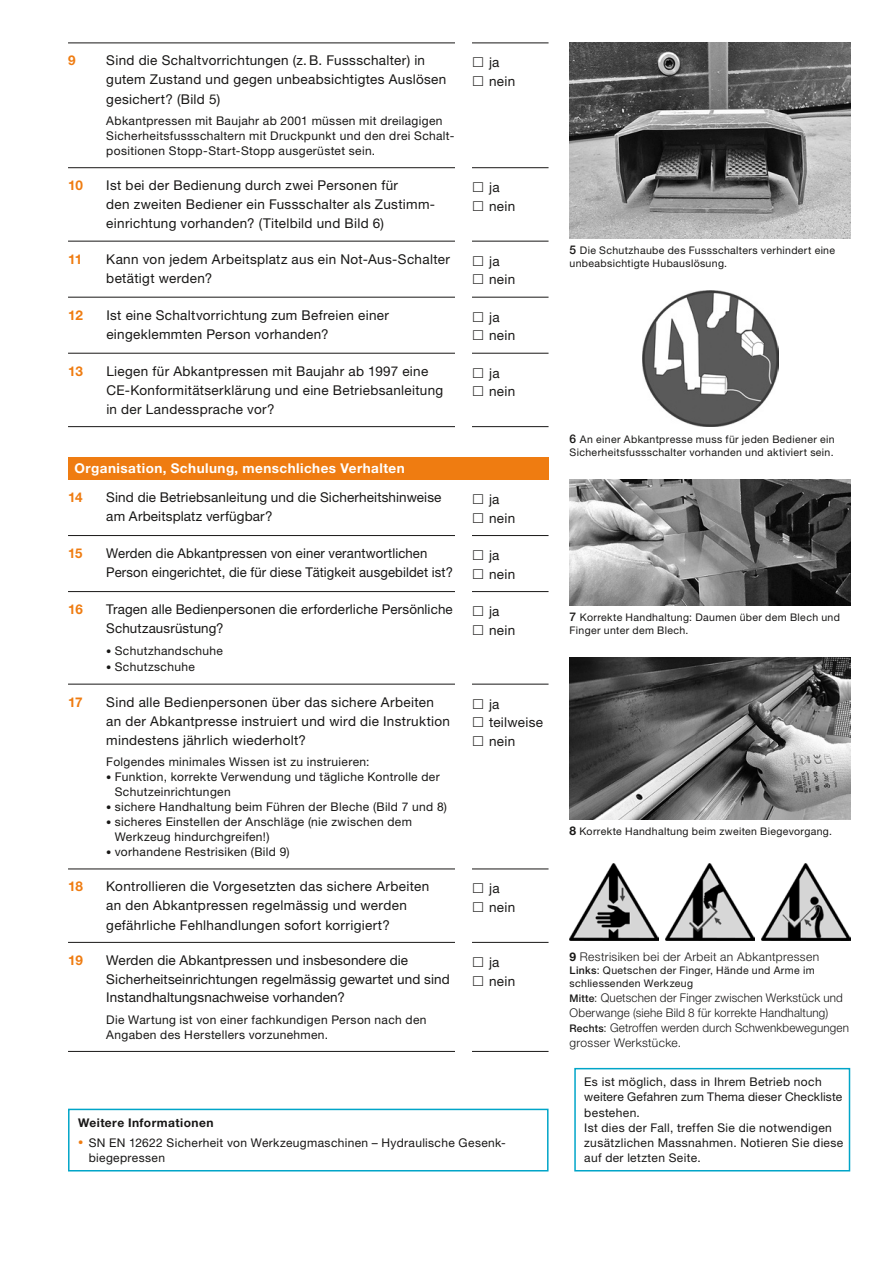
<style>
.page{position:relative;width:893px;height:1263px;background:#fff}
.page>*{position:absolute;margin:0;border:0;box-sizing:border-box;transform-origin:0 0}
.t1{font:13.5px/18.8px "Helvetica Neue LT Std";letter-spacing:.025em;color:#181716}
.t2{font:700 13.5px "Helvetica Neue LT Std";letter-spacing:.035em;color:#fff}
.t3{font:700 13.5px "Helvetica Neue LT Std";letter-spacing:-.01em;color:#ef7c11}
.t4{font:12px/15px "Helvetica Neue LT Std";letter-spacing:.03em;color:#181716}
.t5{font:300 12px/15px "Helvetica Neue LT Std";letter-spacing:.015em;color:#181716}
.t6{font:700 12px "Helvetica Neue LT Std";letter-spacing:.035em;color:#181716}
.t7{font:10.5px/12.8px "Helvetica Neue LT Std";letter-spacing:.035em;color:#181716}
.s1{font-weight:300;font-size:10.5px}
.s2{font-size:10.5px;color:#ef7c11}
.s3{font-family:"Helvetica Neue CE";font-weight:500;font-size:12px}
.s4{font-weight:700;font-size:12px}
.s5{font-weight:700}
.s6{font-weight:500}
.s7{font-weight:500;font-size:10.5px}
</style>
<div class="page">
<hr style="left:68px;top:43px;width:387px;height:1px;background:#181716">
<hr style="left:68px;top:167px;width:387px;height:1px;background:#181716">
<hr style="left:68px;top:241px;width:387px;height:1px;background:#181716">
<hr style="left:68px;top:297px;width:387px;height:1px;background:#181716">
<hr style="left:68px;top:353px;width:387px;height:1px;background:#181716">
<hr style="left:68px;top:426px;width:387px;height:1px;background:#181716">
<hr style="left:472px;top:43px;width:77px;height:1px;background:#181716">
<hr style="left:472px;top:167px;width:77px;height:1px;background:#181716">
<hr style="left:472px;top:241px;width:77px;height:1px;background:#181716">
<hr style="left:472px;top:297px;width:77px;height:1px;background:#181716">
<hr style="left:472px;top:353px;width:77px;height:1px;background:#181716">
<hr style="left:472px;top:426px;width:77px;height:1px;background:#181716">
<div style="left:68px;top:457px;width:481px;height:22px;background:#ef7c11"></div>
<hr style="left:68px;top:535px;width:387px;height:1px;background:#181716">
<hr style="left:68px;top:591px;width:387px;height:1px;background:#181716">
<hr style="left:68px;top:684px;width:387px;height:1px;background:#181716">
<hr style="left:68px;top:868px;width:387px;height:1px;background:#181716">
<hr style="left:68px;top:942px;width:387px;height:1px;background:#181716">
<hr style="left:68px;top:1051px;width:387px;height:1px;background:#181716">
<hr style="left:472px;top:535px;width:77px;height:1px;background:#181716">
<hr style="left:472px;top:591px;width:77px;height:1px;background:#181716">
<hr style="left:472px;top:684px;width:77px;height:1px;background:#181716">
<hr style="left:472px;top:868px;width:77px;height:1px;background:#181716">
<hr style="left:472px;top:942px;width:77px;height:1px;background:#181716">
<hr style="left:472px;top:1051px;width:77px;height:1px;background:#181716">
<div style="left:574px;top:1068px;width:276px;height:103px;border:2px solid #00a5c8"></div>
<div style="left:68px;top:1109px;width:481px;height:62px;border:2px solid #00a5c8"></div>
<img style="left:570px;top:43px;width:280px;height:195px">
<img style="left:570px;top:479px;width:280px;height:127px">
<img style="left:570px;top:658px;width:280px;height:161px">
<img style="left:570px;top:864px;width:88px;height:76px">
<img style="left:665px;top:864px;width:89px;height:76px">
<img style="left:761px;top:864px;width:89px;height:76px">
<img style="left:642px;top:290px;width:136px;height:136px">
<p class="t3" style="left:68px;top:52px;width:9px">9</p>
<p class="t1" style="left:106px;top:51px;width:342px;line-height:19.2px">Sind die Schaltvorrichtungen (z.B. Fussschalter) in gutem Zustand und gegen unbeabsichtigtes Auslösen gesichert? (Bild 5)</p>
<p class="t4" style="left:106px;top:113px;width:348px">Abkantpressen mit Baujahr ab 2001 müssen mit dreilagigen<br>Sicherheitsfussschaltern mit Druckpunkt und den drei Schalt&shy;positionen Stopp-Start-Stopp ausgerüstet sein.</p>
<p class="t1" style="left:489px;top:53px;width:28px">ja nein</p>
<p class="t3" style="left:68px;top:177px;width:16px">10</p>
<p class="t1" style="left:106px;top:176px;width:329px;line-height:19.2px">Ist bei der Bedienung durch zwei Personen für<br>den zweiten Bediener ein Fussschalter als Zustimm&shy;einrichtung vorhanden? (Titelbild und Bild 6)</p>
<p class="t1" style="left:489px;top:178px;width:28px">ja nein</p>
<p class="t3" style="left:68px;top:250px;width:16px">11</p>
<p class="t1" style="left:106px;top:249px;width:345px;line-height:19.2px">Kann von jedem Arbeitsplatz aus ein Not-Aus-Schalter betätigt werden?</p>
<p class="t1" style="left:489px;top:251px;width:28px">ja nein</p>
<p class="t3" style="left:68px;top:306px;width:16px">12</p>
<p class="t1" style="left:106px;top:305px;width:284px;line-height:19.2px">Ist eine Schaltvorrichtung zum Befreien einer eingeklemmten Person vorhanden?</p>
<p class="t1" style="left:489px;top:307px;width:28px">ja nein</p>
<p class="t3" style="left:68px;top:362px;width:16px">13</p>
<p class="t1" style="left:106px;top:361px;width:338px;line-height:19.2px">Liegen für Abkantpressen mit Baujahr ab 1997 eine<br>CE-Konformitätserklärung und eine Betriebsanleitung in der Landessprache vor?</p>
<p class="t1" style="left:489px;top:363px;width:28px">ja nein</p>
<p class="t2" style="left:74px;top:460px;width:332px">Organisation, Schulung, menschliches Verhalten</p>
<p class="t3" style="left:68px;top:489px;width:16px">14</p>
<p class="t1" style="left:106px;top:487px;width:337px">Sind die Betriebsanleitung und die Sicherheitshinweise am Arbeitsplatz verfügbar?</p>
<p class="t1" style="left:489px;top:490px;width:28px">ja nein</p>
<p class="t3" style="left:68px;top:545px;width:16px">15</p>
<p class="t1" style="left:106px;top:543px;width:348px;line-height:19.2px">Werden die Abkantpressen von einer verantwortlichen<br>Person eingerichtet, die für diese Tätigkeit ausgebildet ist?</p>
<p class="t1" style="left:489px;top:546px;width:28px">ja nein</p>
<p class="t3" style="left:68px;top:601px;width:16px">16</p>
<p class="t1" style="left:106px;top:599px;width:348px;line-height:19.2px">Tragen alle Bedienpersonen die erforderliche Persönliche<br>Schutzausrüstung?</p>
<p class="t4" style="left:106px;top:642px;width:118px"><span class="s1">•</span> Schutzhandschuhe</p>
<p class="t4" style="left:106px;top:659px;width:90px"><span class="s1">•</span> Schutzschuhe</p>
<p class="t1" style="left:489px;top:602px;width:28px">ja nein</p>
<p class="t3" style="left:68px;top:693px;width:16px">17</p>
<p class="t1" style="left:106px;top:692px;width:345px;line-height:19.2px">Sind alle Bedienpersonen über das sichere Arbeiten an der Abkantpresse instruiert und wird die Instruktion mindestens jährlich wiederholt?</p>
<p class="t4" style="left:106px;top:754px;width:265px">Folgendes minimales Wissen ist zu instruieren:</p>
<p class="t4" style="left:115px;top:769px;width:326px;text-indent:-9px"><span class="s1">•</span> Funktion, korrekte Verwendung und tägliche Kontrolle der<br>Schutzeinrichtungen</p>
<p class="t4" style="left:106px;top:799px;width:342px"><span class="s1">•</span> sichere Handhaltung beim Führen der Bleche (Bild 7 und 8)</p>
<p class="t4" style="left:115px;top:814px;width:299px;text-indent:-9px"><span class="s1">•</span> sicheres Einstellen der Anschläge (nie zwischen dem<br>Werkzeug hindurchgreifen!)</p>
<p class="t4" style="left:106px;top:844px;width:185px"><span class="s1">•</span> vorhandene Restrisiken (Bild 9)</p>
<p class="t1" style="left:489px;top:694px;width:56px">ja teilweise nein</p>
<p class="t3" style="left:68px;top:878px;width:16px">18</p>
<p class="t1" style="left:106px;top:877px;width:324px;line-height:19.2px">Kontrollieren die Vorgesetzten das sichere Arbeiten an den Abkantpressen regelmässig und werden gefährliche Fehlhandlungen sofort korrigiert?</p>
<p class="t1" style="left:489px;top:879px;width:28px">ja nein</p>
<p class="t3" style="left:68px;top:951px;width:16px">19</p>
<p class="t1" style="left:106px;top:950px;width:345px">Werden die Abkantpressen und insbesondere die<br>Sicherheitseinrichtungen regelmässig gewartet und sind<br>Instandhaltungsnachweise vorhanden?</p>
<p class="t4" style="left:106px;top:1012px;width:322px">Die Wartung ist von einer fachkundigen Person nach den<br>Angaben des Herstellers vorzunehmen.</p>
<p class="t1" style="left:489px;top:952px;width:28px">ja nein</p>
<p class="t6" style="left:78px;top:1115px;width:137px">Weitere Informationen</p>
<p class="t4" style="left:89px;top:1134px;width:418px;text-indent:-11px"><span class="s2">•</span> SN EN 12622 Sicherheit von Werkzeugmaschinen – Hydraulische Gesenk&shy;biegepressen</p>
<p class="t7" style="left:570px;top:244px;width:267px"><span class="s3">5</span> Die Schutzhaube des Fussschalters verhindert eine unbeabsichtigte Hubauslösung.</p>
<p class="t7" style="left:570px;top:433px;width:267px"><span class="s3">6</span> An einer Abkantpresse muss für jeden Bediener ein<br>Sicherheitsfussschalter vorhanden und aktiviert sein.</p>
<p class="t7" style="left:570px;top:611px;width:272px"><span class="s3">7</span> Korrekte Handhaltung: Daumen über dem Blech und<br>Finger unter dem Blech.</p>
<p class="t7" style="left:570px;top:825px;width:264px"><span class="s4">8</span> Korrekte Handhaltung beim zweiten Biegevorgang.</p>
<p class="t5" style="left:570px;top:949px;width:251px"><span class="s5">9</span> Restrisiken bei der Arbeit an Abkantpressen</p>
<p class="t7" style="left:570px;top:964px;width:247px"><span class="s6">Links</span>: Quetschen der Finger, Hände und Arme im schliessenden Werkzeug</p>
<p class="t5" style="left:570px;top:990px;width:281px"><span class="s7">Mitte</span>: Quetschen der Finger zwischen Werkstück und Oberwange (siehe Bild 8 für korrekte Handhaltung)<br><span class="s7">Rechts</span>: Getroffen werden durch Schwenkbewegungen grosser Werkstücke.</p>
<p class="t4" style="left:584px;top:1074px;width:261px">Es ist möglich, dass in Ihrem Betrieb noch weitere Gefahren zum Thema dieser Checkliste bestehen.<br>Ist dies der Fall, treffen Sie die notwendigen zusätzlichen Massnahmen. Notieren Sie diese auf der letzten Seite.</p>
</div>
